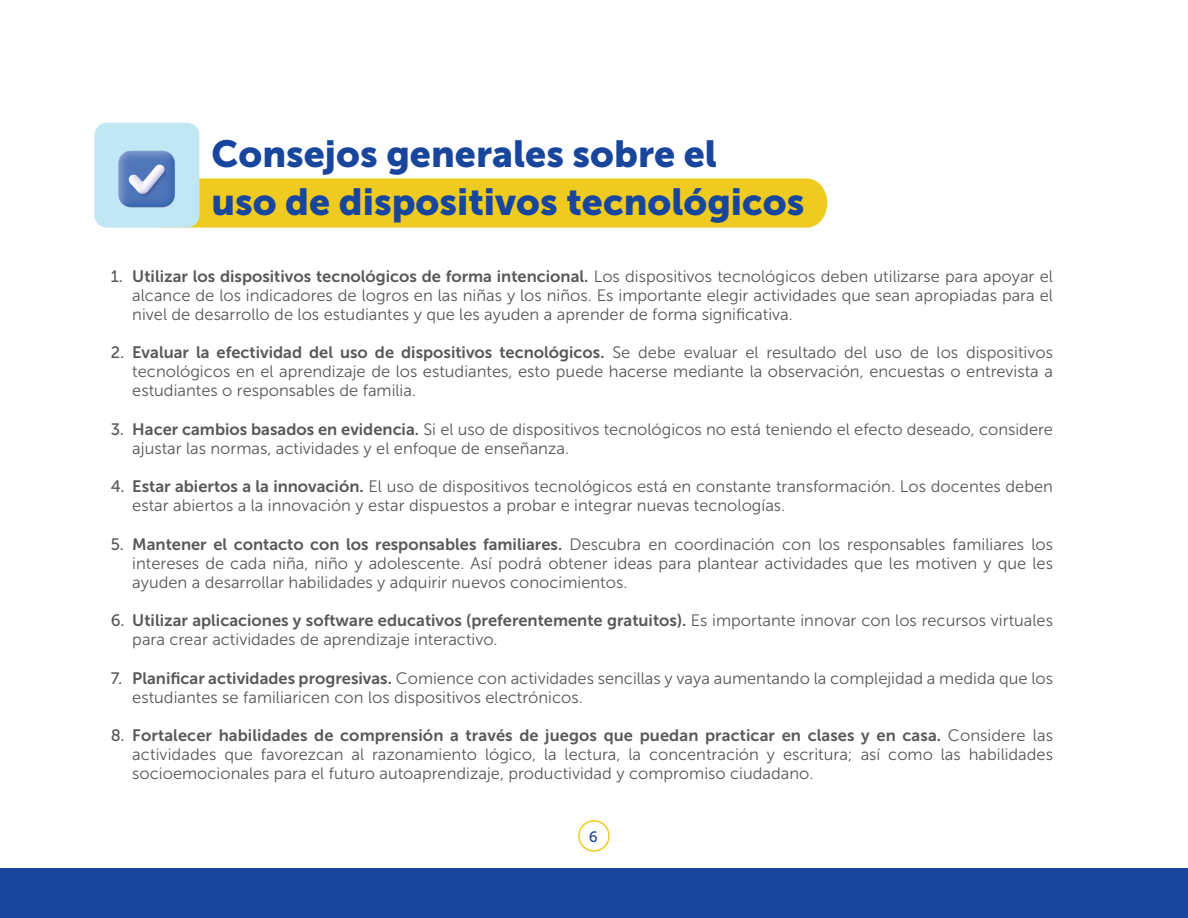
<style>
.page{position:relative;width:1188px;height:918px;background:#fff}
.page>*{position:absolute;margin:0;border:0;box-sizing:border-box;transform-origin:0 0}
.TITULOS{font:37.5px "Museo Sans 900";color:#18469d}
.t1{font:16.5px/19px "Museo Sans 300";color:#57585a;text-align:justify}
.t2{font:15px "Museo Sans 500";color:#18469d}
.s1{font-family:"Museo Sans 500"}
.s2{font-family:"Museo Sans 700"}
</style>
<div class="page">
<div style="left:0;top:869px;width:1188px;height:49px;background:#18469d"></div>
<div style="left:578px;top:820px;width:32px;height:32px;border:2px solid #efcb22;border-radius:50%"></div>
<div style="left:190px;top:178px;width:637px;height:50px;background:#efcb22"></div>
<div style="left:95px;top:123px;width:104px;height:105px;background:#c1e7f4;border-radius:12px"></div>
<img style="left:118px;top:150px;width:57px;height:58px">
<p class="TITULOS" style="left:211px;top:133px;width:507px">Consejos generales sobre el</p>
<p class="TITULOS" style="left:211px;top:181px;width:594px">uso de dispositivos tecnológicos</p>
<p class="t1" style="left:132px;top:267px;width:922px;text-indent:-22px"><span class="s1">1.</span> <span class="s2">Utilizar los dispositivos tecnológicos de forma intencional.</span> Los dispositivos tecnológicos deben utilizarse para apoyar el alcance de los indicadores de logros en las niñas y los niños. Es importante elegir actividades que sean apropiadas para el nivel de desarrollo de los estudiantes y que les ayuden a aprender de forma significativa.</p>
<p class="t1" style="left:132px;top:343px;width:922px;text-indent:-22px"><span class="s1">2.</span> <span class="s2">Evaluar la efectividad del uso de dispositivos tecnológicos.</span> Se debe evaluar el resultado del uso de los dispositivos tecnológicos en el aprendizaje de los estudiantes, esto puede hacerse mediante la observación, encuestas o entrevista a estudiantes o responsables de familia.</p>
<p class="t1" style="left:132px;top:420px;width:922px;text-indent:-22px"><span class="s1">3.</span> <span class="s2">Hacer cambios basados en evidencia.</span> Si el uso de dispositivos tecnológicos no está teniendo el efecto deseado, considere ajustar las normas, actividades y el enfoque de enseñanza.</p>
<p class="t1" style="left:132px;top:477px;width:922px;text-indent:-22px"><span class="s1">4.</span> <span class="s2">Estar abiertos a la innovación.</span> El uso de dispositivos tecnológicos está en constante transformación. Los docentes deben estar abiertos a la innovación y estar dispuestos a probar e integrar nuevas tecnologías.</p>
<p class="t1" style="left:132px;top:535px;width:922px;text-indent:-22px"><span class="s1">5.</span> <span class="s2">Mantener el contacto con los responsables familiares.</span> Descubra en coordinación con los responsables familiares los intereses de cada niña, niño y adolescente. Así podrá obtener ideas para plantear actividades que les motiven y que les ayuden a desarrollar habilidades y adquirir nuevos conocimientos.</p>
<p class="t1" style="left:132px;top:611px;width:922px;text-indent:-22px"><span class="s1">6.</span> <span class="s2">Utilizar aplicaciones y software educativos (preferentemente gratuitos).</span> Es importante innovar con los recursos virtuales para crear actividades de aprendizaje interactivo.</p>
<p class="t1" style="left:132px;top:669px;width:922px;text-indent:-22px"><span class="s1">7.</span> <span class="s2">Planificar actividades progresivas.</span> Comience con actividades sencillas y vaya aumentando la complejidad a medida que los estudiantes se familiaricen con los dispositivos electrónicos.</p>
<p class="t1" style="left:132px;top:726px;width:922px;text-indent:-22px"><span class="s1">8.</span> <span class="s2">Fortalecer habilidades de comprensión a través de juegos que puedan practicar en clases y en casa.</span> Considere las actividades que favorezcan al razonamiento lógico, la lectura, la concentración y escritura; así como las habilidades socioemocionales para el futuro autoaprendizaje, productividad y compromiso ciudadano.</p>
<p class="t2" style="left:589px;top:828px;width:10px">6</p>
</div>
